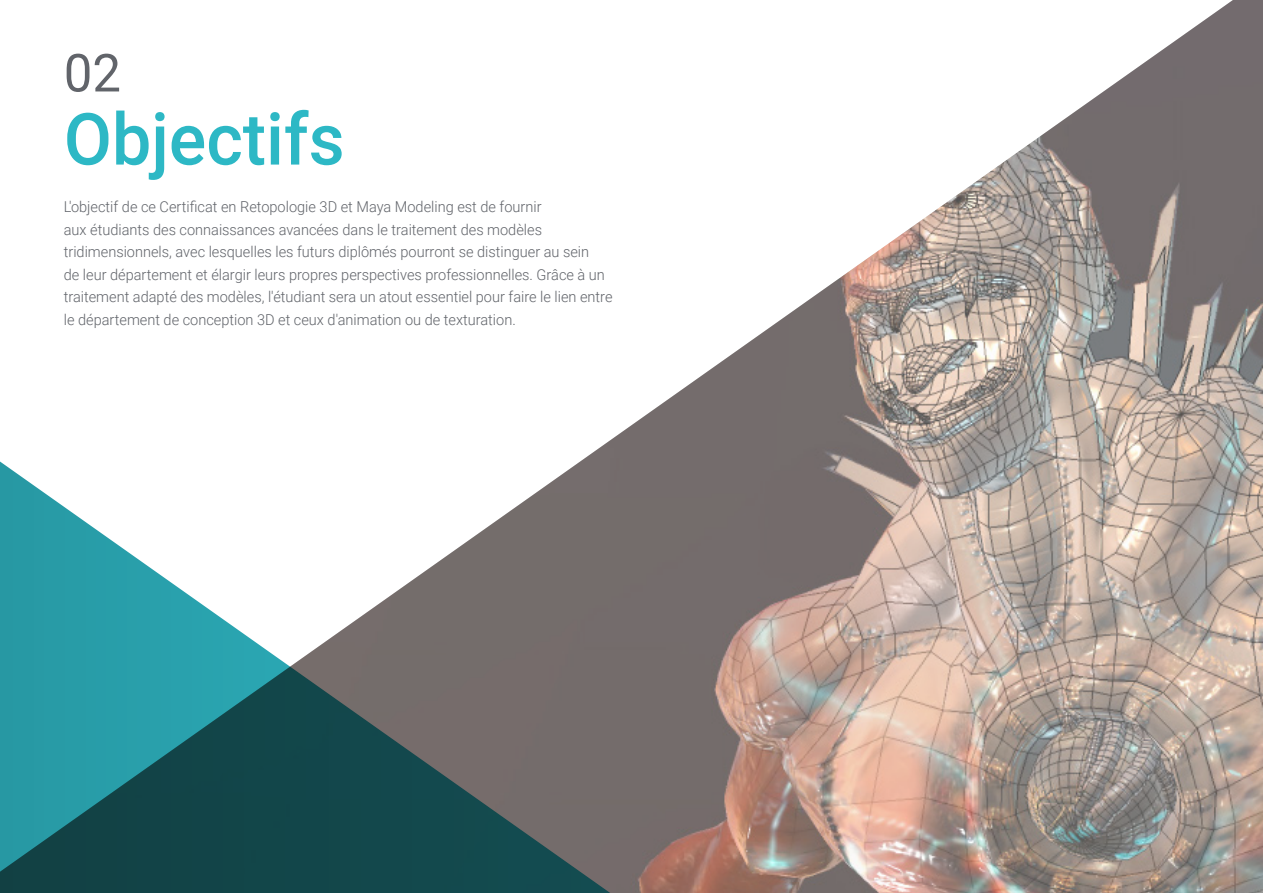
<style>
.page{position:relative;width:1263px;height:893px;background:#fff}
.page>*{position:absolute;margin:0;border:0;box-sizing:border-box;transform-origin:0 0}
.t1{font:500 72px "Roboto";color:#2db8c5}
.t2{font:52.5px "Roboto";color:#61646a}
.t3{font:300 15px/22.5px "Roboto";color:#61646a}
</style>
<div class="page">
<img style="left:602px;top:0;width:661px;height:893px">
<svg style="left:0;top:446px;width:640px;height:447px"></svg>
<h2 class="t2" style="left:64px;top:36px;width:59px">02</h2>
<h1 class="t1" style="left:64px;top:89px;width:282px">Objectifs</h1>
<p class="t3" style="left:64px;top:195px;width:550px">L'objectif de ce Certificat en Retopologie 3D et Maya Modeling est de fournir<br>aux étudiants des connaissances avancées dans le traitement des modèles tridimensionnels, avec lesquelles les futurs diplômés pourront se distinguer au sein<br>de leur département et élargir leurs propres perspectives professionnelles. Grâce à un traitement adapté des modèles, l'étudiant sera un atout essentiel pour faire le lien entre le département de conception 3D et ceux d'animation ou de texturation.</p>
</div>
